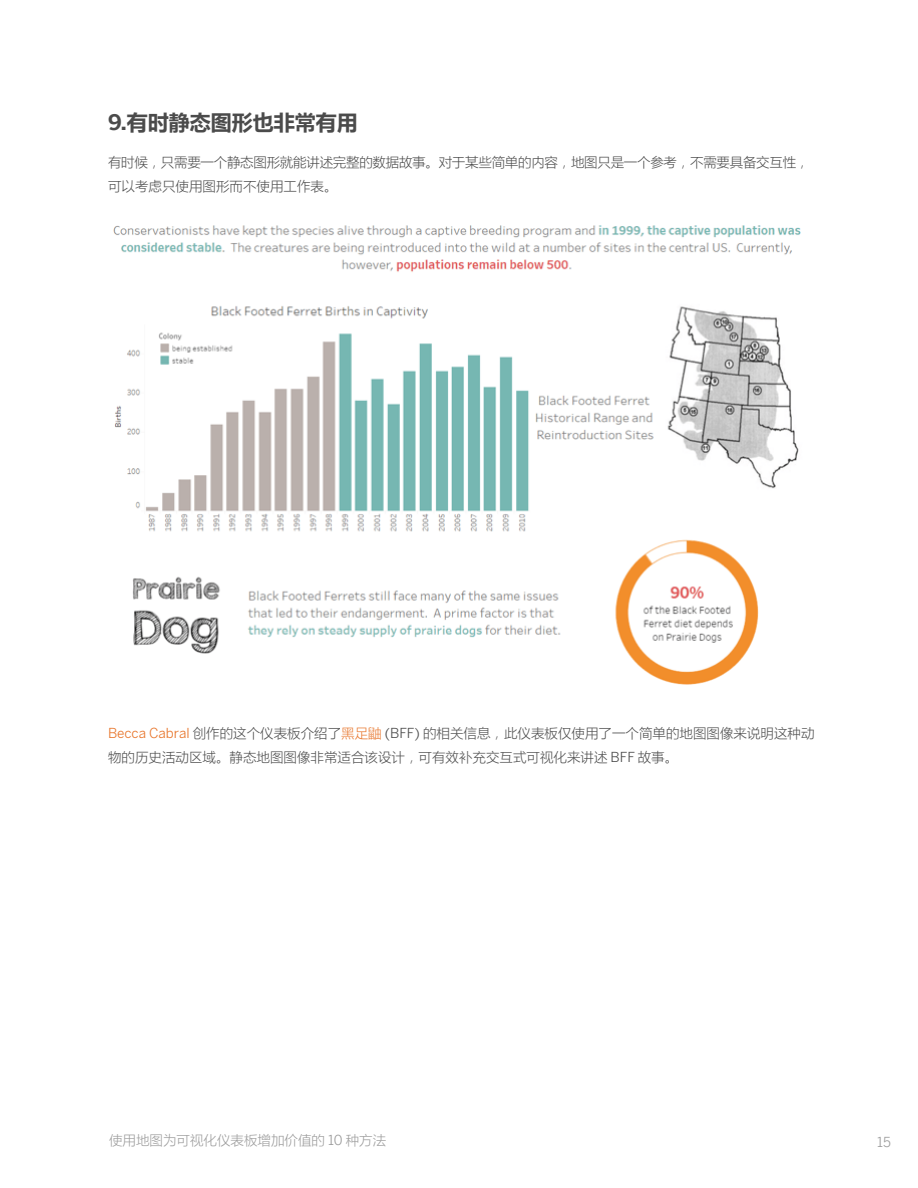
<style>
.page{position:relative;width:918px;height:1188px;background:#fff}
.page>*{position:absolute;margin:0;border:0;box-sizing:border-box;transform-origin:0 0}
.BODYCOPY-standard{font:700 21px "Microsoft Ya Hei";color:#4b4b4b}
.BODYCOPY-standard-2{font:300 13.5px/24px "Microsoft Ya Hei";color:#4b4b4b}
.BODYCOPY-standard-3{font:300 13.5px/24px "Microsoft Ya Hei";letter-spacing:-.02em;color:#4b4b4b}
.t1{font:300 13.5px "Microsoft Ya Hei";color:#9a9a9a}
.t2{font:13.5px "Benton Sans";color:#9b9b9b}
.s1{font-family:"Benton Sans"}
.s2{font-family:"Benton Sans";font-weight:400;color:#e8762c}
.s3{color:#e8762c}
.s4{font-family:"Benton Sans";font-weight:400}
</style>
<div class="page">
<img style="left:113px;top:225px;width:688px;height:460px">
<p class="BODYCOPY-standard" style="left:108px;top:107px;width:251px"><span class="s1">9.</span>有时静态图形也非常有用</p>
<p class="BODYCOPY-standard-3" style="left:108px;top:150px;width:703px">有时候，只需要一个静态图形就能讲述完整的数据故事。对于某些简单的内容，地图只是一个参考，不需要具备交互性，可以考虑只使用图形而不使用工作表。</p>
<p class="BODYCOPY-standard-2" style="left:108px;top:721px;width:708px"><span class="s2">Becca Cabral</span> 创作的这个仪表板介绍了<span class="s3">黑足鼬</span> <span class="s4">(BFF)</span> 的相关信息，此仪表板仅使用了一个简单的地图图像来说明这种动物的历史活动区域。静态地图图像非常适合该设计，可有效补充交互式可视化来讲述 <span class="s4">BFF</span> 故事。</p>
<p class="t1" style="left:109px;top:1132px;width:279px">使用地图为可视化仪表板增加价值的 <span class="s4">10</span> 种方法</p>
<p class="t2" style="left:877px;top:1134px;width:15px">15</p>
</div>
